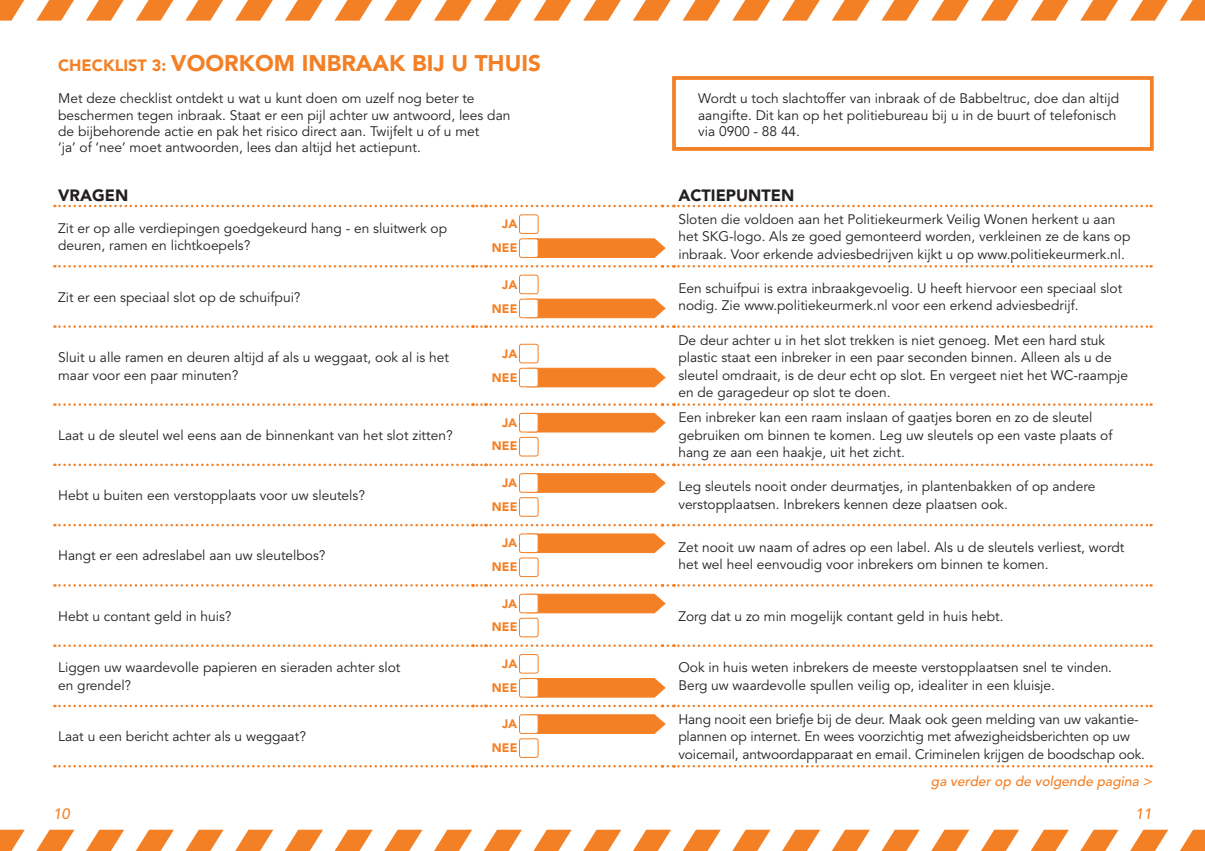
<style>
.page{position:relative;width:1205px;height:851px;background:#fff}
.page>*{position:absolute;margin:0;border:0;box-sizing:border-box;transform-origin:0 0}
.t1{font:900 22.5px "Avenir LT Std";color:#f48026}
.t2{font:900 16.25px "Avenir LT Std";color:#231f20}
.t3{font:italic 500 15px "Avenir LT Std";color:#f48026}
.t4{font:13.75px/17.5px "Avenir LT Std";color:#231f20}
.t5{font:italic 500 13.75px "Avenir LT Std";color:#f48026}
.t6{font:900 12.25px/23.2px "Avenir LT Std";color:#f48026;text-align:right}
.s1{font-size:16.25px}
</style>
<div class="page">
<svg style="left:54px;top:205px;width:1097px;height:2px"></svg>
<svg style="left:54px;top:265px;width:1097px;height:2px"></svg>
<svg style="left:54px;top:325px;width:1097px;height:3px"></svg>
<svg style="left:54px;top:403px;width:1097px;height:3px"></svg>
<svg style="left:54px;top:463px;width:1097px;height:3px"></svg>
<svg style="left:54px;top:524px;width:1097px;height:2px"></svg>
<svg style="left:54px;top:584px;width:1097px;height:2px"></svg>
<svg style="left:54px;top:644px;width:1097px;height:2px"></svg>
<svg style="left:54px;top:704px;width:1097px;height:3px"></svg>
<svg style="left:54px;top:765px;width:1097px;height:2px"></svg>
<svg style="left:537px;top:238px;width:129px;height:20px;background:#f48733"></svg>
<div style="left:519px;top:238px;width:19px;height:20px;border:1px solid #f48026;border-radius:2px"></div>
<div style="left:519px;top:214px;width:19px;height:20px;border:1px solid #f48026;border-radius:2px"></div>
<svg style="left:527px;top:298px;width:139px;height:20px;background:#f48a37"></svg>
<div style="left:519px;top:299px;width:19px;height:19px;background:#fff;border-radius:2px"></div>
<div style="left:519px;top:299px;width:19px;height:19px;border:1px solid #f48026;border-radius:2px"></div>
<div style="left:519px;top:275px;width:19px;height:19px;border:1px solid #f48026;border-radius:2px"></div>
<svg style="left:527px;top:367px;width:139px;height:20px;background:#f48b39"></svg>
<div style="left:519px;top:368px;width:19px;height:19px;background:#fff;border-radius:2px"></div>
<div style="left:519px;top:368px;width:19px;height:19px;border:1px solid #f48026;border-radius:2px"></div>
<div style="left:519px;top:344px;width:19px;height:19px;border:1px solid #f48026;border-radius:2px"></div>
<svg style="left:527px;top:412px;width:139px;height:20px;background:#f48b3a"></svg>
<div style="left:519px;top:413px;width:19px;height:19px;background:#fff;border-radius:2px"></div>
<div style="left:519px;top:413px;width:19px;height:19px;border:1px solid #f48026;border-radius:2px"></div>
<div style="left:519px;top:437px;width:19px;height:19px;border:1px solid #f48026;border-radius:2px"></div>
<svg style="left:527px;top:473px;width:139px;height:20px;background:#f48732"></svg>
<div style="left:519px;top:473px;width:19px;height:19px;background:#fff;border-radius:2px"></div>
<div style="left:519px;top:473px;width:19px;height:19px;border:1px solid #f48026;border-radius:2px"></div>
<div style="left:519px;top:497px;width:19px;height:19px;border:1px solid #f48026;border-radius:2px"></div>
<svg style="left:537px;top:533px;width:129px;height:20px;background:#f48834"></svg>
<div style="left:519px;top:533px;width:19px;height:20px;border:1px solid #f48026;border-radius:2px"></div>
<div style="left:519px;top:557px;width:19px;height:20px;border:1px solid #f48026;border-radius:2px"></div>
<svg style="left:537px;top:593px;width:129px;height:20px;background:#f48a38"></svg>
<div style="left:519px;top:593px;width:19px;height:20px;border:1px solid #f48026;border-radius:2px"></div>
<div style="left:519px;top:617px;width:19px;height:20px;border:1px solid #f48026;border-radius:2px"></div>
<div style="left:537px;top:678px;width:129px;height:19px;background:#f48026"></div>
<div style="left:519px;top:678px;width:19px;height:19px;border:1px solid #f48026;border-radius:2px"></div>
<div style="left:519px;top:654px;width:19px;height:19px;border:1px solid #f48026;border-radius:2px"></div>
<svg style="left:527px;top:714px;width:139px;height:20px;background:#f48733"></svg>
<div style="left:519px;top:714px;width:19px;height:19px;background:#fff;border-radius:2px"></div>
<div style="left:519px;top:714px;width:19px;height:19px;border:1px solid #f48026;border-radius:2px"></div>
<div style="left:519px;top:738px;width:19px;height:19px;border:1px solid #f48026;border-radius:2px"></div>
<svg style="left:0;top:0;width:1205px;height:21px"></svg>
<svg style="left:0;top:829px;width:1205px;height:21px"></svg>
<div style="left:672px;top:76px;width:481px;height:75px;border:4px solid #f48026"></div>
<h1 class="t1" style="left:58px;top:49px;width:484px"><span class="s1">CHECKLIST 3:</span> VOORKOM INBRAAK BIJ U THUIS</h1>
<p class="t4" style="left:58px;top:91px;width:454px;line-height:16.2px">Met deze checklist ontdekt u wat u kunt doen om uzelf nog beter te beschermen tegen inbraak. Staat er een pijl achter uw antwoord, lees dan de bijbehorende actie en pak het risico direct aan. Twijfelt u of u met<br>‘ja’ of ‘nee’ moet antwoorden, lees dan altijd het actiepunt.</p>
<p class="t4" style="left:698px;top:91px;width:422px;line-height:16.2px">Wordt u toch slachtoffer van inbraak of de Babbeltruc, doe dan altijd aangifte. Dit kan op het politiebureau bij u in de buurt of telefonisch via 0900 - 88 44.</p>
<p class="t2" style="left:58px;top:185px;width:72px">VRAGEN</p>
<p class="t2" style="left:678px;top:185px;width:117px">ACTIEPUNTEN</p>
<p class="t4" style="left:58px;top:219px;width:390px">Zit er op alle verdiepingen goedgekeurd hang - en sluitwerk op deuren, ramen en lichtkoepels?</p>
<p class="t6" style="left:502px;top:212px;width:17px">JA</p>
<p class="t4" style="left:678px;top:211px;width:454px">Sloten die voldoen aan het Politiekeurmerk Veilig Wonen herkent u aan het SKG-logo. Als ze goed gemonteerd worden, verkleinen ze de kans op inbraak. Voor erkende adviesbedrijven kijkt u op www.politiekeurmerk.nl.</p>
<p class="t6" style="left:492px;top:236px;width:27px">NEE</p>
<p class="t4" style="left:58px;top:288px;width:244px">Zit er een speciaal slot op de schuifpui?</p>
<p class="t4" style="left:58px;top:349px;width:392px">Sluit u alle ramen en deuren altijd af als u weggaat, ook al is het maar voor een paar minuten?</p>
<p class="t6" style="left:502px;top:273px;width:17px">JA</p>
<p class="t4" style="left:678px;top:280px;width:445px">Een schuifpui is extra inbraakgevoelig. U heeft hiervoor een speciaal slot nodig. Zie www.politiekeurmerk.nl voor een erkend adviesbedrijf.</p>
<p class="t6" style="left:492px;top:297px;width:27px">NEE</p>
<p class="t6" style="left:502px;top:342px;width:17px">JA</p>
<p class="t6" style="left:492px;top:366px;width:27px">NEE</p>
<p class="t4" style="left:678px;top:331px;width:451px">De deur achter u in het slot trekken is niet genoeg. Met een hard stuk plastic staat een inbreker in een paar seconden binnen. Alleen als u de sleutel omdraait, is de deur echt op slot. En vergeet niet het WC-raampje en de garagedeur op slot te doen.</p>
<p class="t4" style="left:58px;top:427px;width:396px">Laat u de sleutel wel eens aan de binnenkant van het slot zitten?</p>
<p class="t6" style="left:492px;top:411px;width:27px">JA<br>NEE</p>
<p class="t4" style="left:678px;top:409px;width:435px">Een inbreker kan een raam inslaan of gaatjes boren en zo de sleutel gebruiken om binnen te komen. Leg uw sleutels op een vaste plaats of hang ze aan een haakje, uit het zicht.</p>
<p class="t4" style="left:58px;top:487px;width:308px">Hebt u buiten een verstopplaats voor uw sleutels?</p>
<p class="t6" style="left:492px;top:471px;width:27px">JA<br>NEE</p>
<p class="t4" style="left:678px;top:478px;width:418px">Leg sleutels nooit onder deurmatjes, in plantenbakken of op andere verstopplaatsen. Inbrekers kennen deze plaatsen ook.</p>
<p class="t4" style="left:58px;top:547px;width:269px">Hangt er een adreslabel aan uw sleutelbos?</p>
<p class="t6" style="left:492px;top:531px;width:27px">JA<br>NEE</p>
<p class="t4" style="left:678px;top:538px;width:447px">Zet nooit uw naam of adres op een label. Als u de sleutels verliest, wordt het wel heel eenvoudig voor inbrekers om binnen te komen.</p>
<p class="t4" style="left:58px;top:607px;width:175px">Hebt u contant geld in huis?</p>
<p class="t6" style="left:492px;top:591px;width:27px">JA<br>NEE</p>
<p class="t4" style="left:678px;top:607px;width:327px">Zorg dat u zo min mogelijk contant geld in huis hebt.</p>
<p class="t4" style="left:58px;top:659px;width:344px">Liggen uw waardevolle papieren en sieraden achter slot en grendel?</p>
<p class="t6" style="left:502px;top:652px;width:17px">JA</p>
<p class="t4" style="left:678px;top:659px;width:435px">Ook in huis weten inbrekers de meeste verstopplaatsen snel te vinden.<br>Berg uw waardevolle spullen veilig op, idealiter in een kluisje.</p>
<p class="t6" style="left:492px;top:676px;width:27px">NEE</p>
<p class="t4" style="left:58px;top:728px;width:249px">Laat u een bericht achter als u weggaat?</p>
<p class="t6" style="left:492px;top:712px;width:27px">JA<br>NEE</p>
<p class="t4" style="left:678px;top:710px;width:468px">Hang nooit een briefje bij de deur. Maak ook geen melding van uw vakantie&shy;plannen op internet. En wees voorzichtig met afwezigheidsberichten op uw voicemail, antwoordapparaat en email. Criminelen krijgen de boodschap ook.</p>
<p class="t5" style="left:931px;top:773px;width:222px">ga verder op de volgende pagina &gt;</p>
<p class="t3" style="left:53px;top:805px;width:18px">10</p>
<p class="t3" style="left:1135px;top:805px;width:18px">11</p>
</div>
